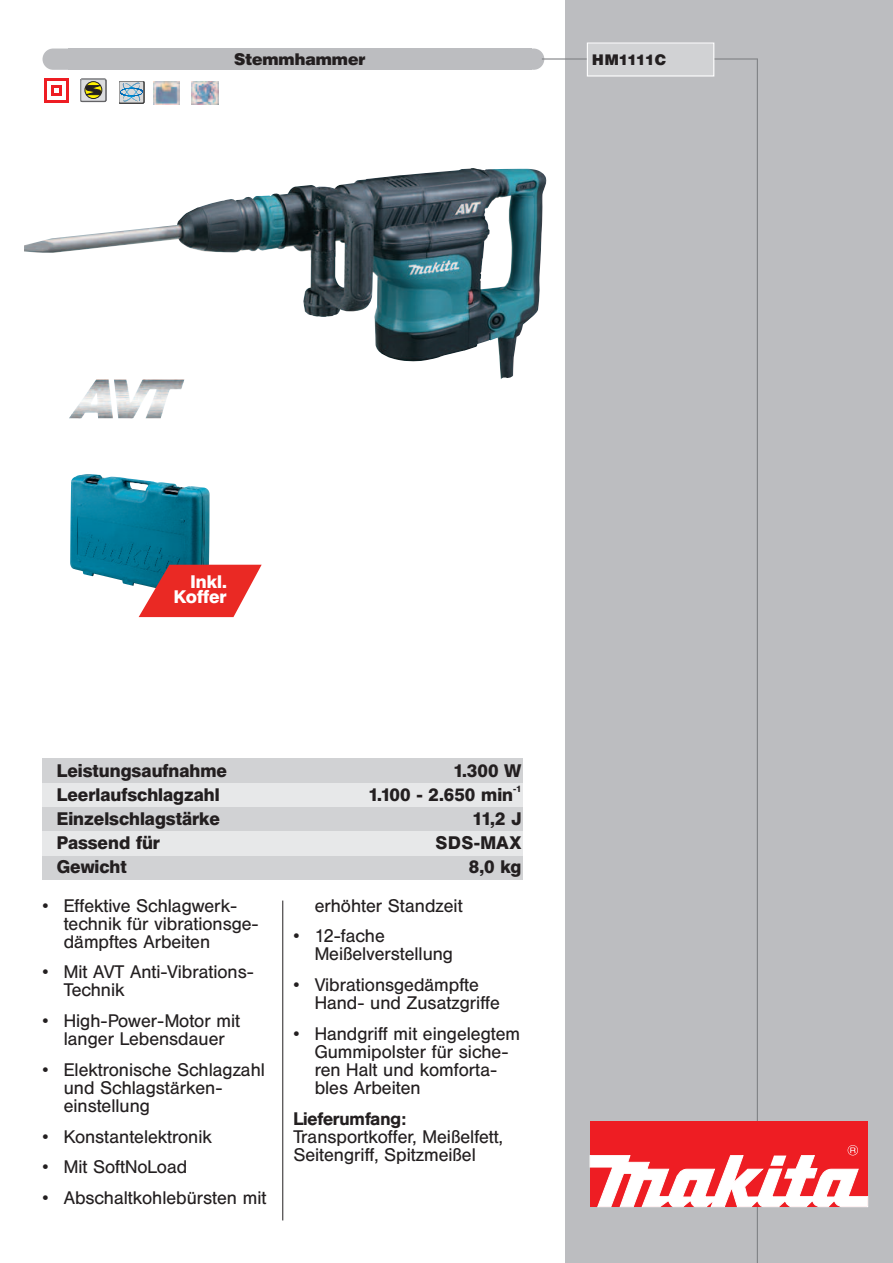
<style>
.page{position:relative;width:893px;height:1263px;background:#fff}
.page>*{position:absolute;margin:0;border:0;box-sizing:border-box;transform-origin:0 0}
.t1{font:18px/18px "Helvetica BQ";color:#231f20}
.t2{font:600 18px "Helvetica BQ";color:#231f20}
.t3{font:500 18px "Helvetica BQ";color:#231f20}
.t4{font:600 18px/15px "Helvetica BQ";color:#fff;text-align:right}
.t5{font:900 16.5px "Helvetica BQ";color:#231f20}
.t6{font:900 15px "Helvetica BQ";letter-spacing:-.03em;color:#231f20}
.t7{font:600 9px "Helvetica BQ";color:#231f20}
</style>
<div class="page">
<div style="left:43px;top:855px;width:480px;height:24px;background:#d1d2d4"></div>
<div style="left:43px;top:831px;width:480px;height:24px;background:#e7e8e9"></div>
<div style="left:43px;top:807px;width:480px;height:24px;background:#d1d2d4"></div>
<div style="left:43px;top:783px;width:480px;height:24px;background:#e7e8e9"></div>
<div style="left:43px;top:758px;width:480px;height:25px;background:#d1d2d4"></div>
<div style="left:566px;top:0;width:327px;height:1263px;background:#bcbdc0"></div>
<img style="left:24px;top:168px;width:523px;height:211px">
<div style="left:43px;top:49px;width:76px;height:21px;background:#bcbdc0;border-radius:11px"></div>
<div style="left:68px;top:49px;width:463px;height:21px;background:#bcbdc0"></div>
<div style="left:523px;top:49px;width:21px;height:21px;background:#bcbdc0;border-radius:50%"></div>
<hr style="left:542px;top:58px;width:215px;height:2px;background:#808285">
<div style="left:588px;top:44px;width:125px;height:31px;background:#d1d2d4"></div>
<div style="left:587px;top:43px;width:127px;height:34px;border:1px solid #fff"></div>
<hr style="left:757px;top:58px;width:1px;height:1205px;background:#808285">
<hr style="left:282px;top:900px;width:1px;height:320px;background:#231f20">
<div style="left:590px;top:1121px;width:278px;height:85px;background:#ee1d23"></div>
<svg style="left:590px;top:1145px;width:278px;height:62px"></svg>
<img style="left:70px;top:474px;width:140px;height:112px">
<svg style="left:139px;top:565px;width:123px;height:52px"></svg>
<img style="left:69px;top:379px;width:116px;height:39px">
<svg style="left:44px;top:79px;width:24px;height:23px"></svg>
<div style="left:47px;top:81px;width:18px;height:18px;background:#fff"></div>
<svg style="left:51px;top:85px;width:10px;height:10px"></svg>
<svg style="left:54px;top:88px;width:4px;height:4px"></svg>
<svg style="left:119px;top:82px;width:26px;height:22px"></svg>
<svg style="left:80px;top:79px;width:27px;height:23px"></svg>
<svg style="left:80px;top:79px;width:26px;height:22px"></svg>
<img style="left:153px;top:81px;width:26px;height:23px">
<img style="left:192px;top:81px;width:26px;height:23px">
<p class="t5" style="left:234px;top:50px;width:132px">Stemmhammer</p>
<p class="t6" style="left:592px;top:51px;width:75px">HM1111C</p>
<p class="t4" style="left:174px;top:574px;width:54px">Inkl.<br>Koffer</p>
<p class="t2" style="left:57px;top:760px;width:172px">Leistungsaufnahme</p>
<p class="t2" style="left:453px;top:760px;width:70px">1.300 W</p>
<p class="t2" style="left:57px;top:784px;width:164px">Leerlaufschlagzahl</p>
<p class="t2" style="left:368px;top:784px;width:146px">1.100 - 2.650 min</p>
<p class="t7" style="left:513px;top:783px;width:10px">-1</p>
<p class="t2" style="left:57px;top:808px;width:165px">Einzelschlagstärke</p>
<p class="t2" style="left:472px;top:808px;width:51px">11,2 J</p>
<p class="t2" style="left:57px;top:832px;width:105px">Passend für</p>
<p class="t2" style="left:435px;top:832px;width:88px">SDS-MAX</p>
<p class="t2" style="left:57px;top:856px;width:72px">Gewicht</p>
<p class="t2" style="left:469px;top:856px;width:54px">8,0 kg</p>
<p class="t1" style="left:64px;top:896px;width:196px;text-indent:-21px">• Effektive Schlagwerk&shy;technik für vibrationsge&shy;dämpftes Arbeiten</p>
<p class="t1" style="left:64px;top:963px;width:192px;text-indent:-21px">• Mit AVT Anti-Vibrations-<br>Technik</p>
<p class="t1" style="left:43px;top:1012px;width:199px;text-align:center">• High-Power-Motor mit langer Lebensdauer</p>
<p class="t1" style="left:64px;top:1060px;width:203px;text-indent:-21px">• Elektronische Schlagzahl und Schlagstärken&shy;einstellung</p>
<p class="t1" style="left:43px;top:1127px;width:171px">• Konstantelektronik</p>
<p class="t1" style="left:43px;top:1158px;width:146px">• Mit SoftNoLoad</p>
<p class="t1" style="left:43px;top:1189px;width:225px">• Abschaltkohlebürsten mit</p>
<p class="t1" style="left:315px;top:896px;width:149px">erhöhter Standzeit</p>
<p class="t1" style="left:315px;top:927px;width:140px;text-indent:-21px">• 12-fache<br>Meißelverstellung</p>
<p class="t1" style="left:315px;top:976px;width:187px;text-indent:-21px">• Vibrationsgedämpfte<br>Hand- und Zusatzgriffe</p>
<p class="t1" style="left:315px;top:1024px;width:207px;text-indent:-21px">• Handgriff mit eingelegtem<br>Gummipolster für siche&shy;ren Halt und komforta&shy;bles Arbeiten</p>
<p class="t3" style="left:293px;top:1109px;width:114px">Lieferumfang:</p>
<p class="t1" style="left:293px;top:1127px;width:211px">Transportkoffer, Meißelfett,<br>Seitengriff, Spitzmeißel</p>
</div>
